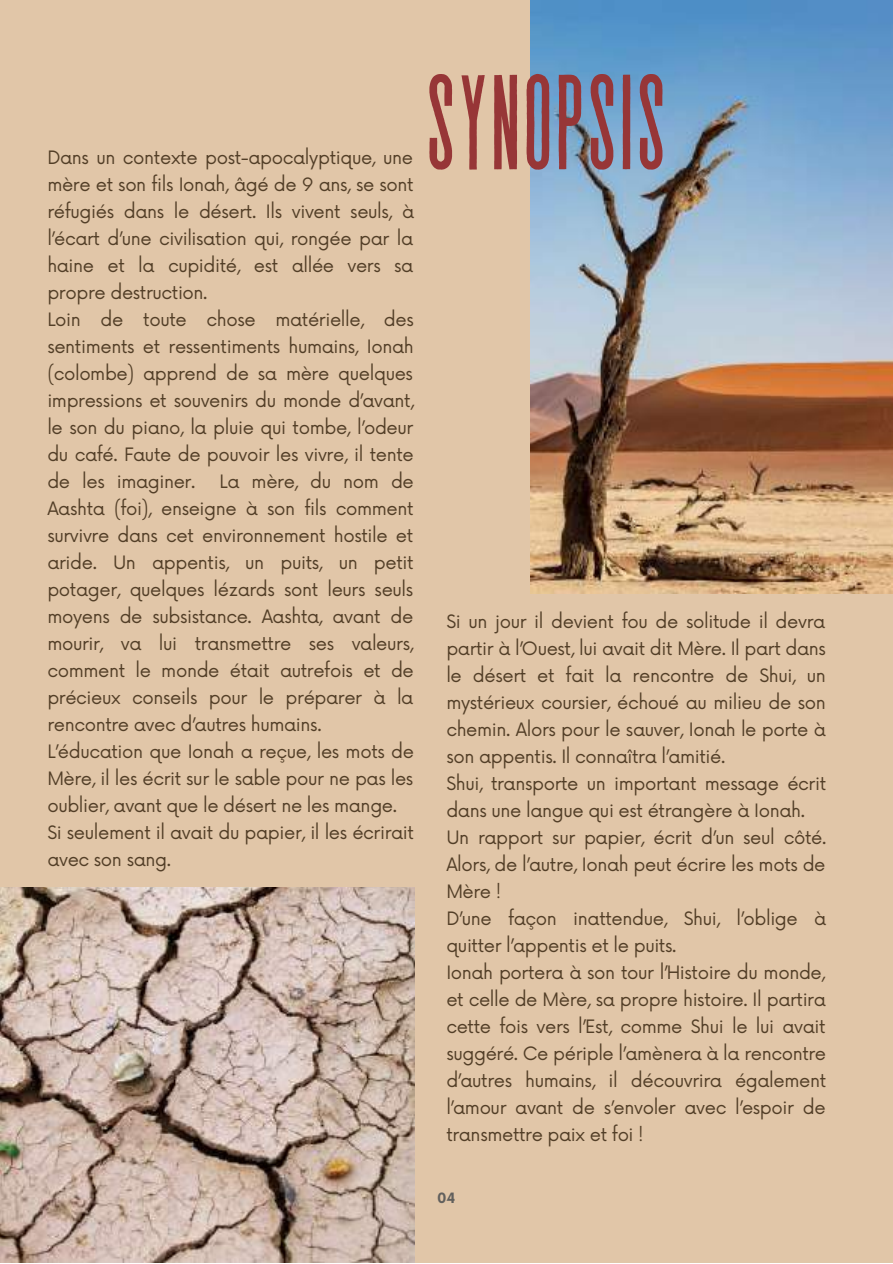
<style>
.page{position:relative;width:893px;height:1264px;background:#fff}
.page>*{position:absolute;margin:0;border:0;box-sizing:border-box;transform-origin:0 0}
.t1{font:134.85px "Revive 80 Tall";color:#973637}
.t2{font:18px/27px "Now";letter-spacing:-.02em;color:#523e27}
.t3{font:700 13.8px "Now";color:#62605d}
</style>
<div class="page">
<div style="left:0;top:0;width:892px;height:1262px;background:#e1c6a8"></div>
<img style="left:0;top:887px;width:414px;height:375px">
<img style="left:530px;top:0;width:362px;height:593px">
<p class="t2" style="left:47px;top:145px;width:367px">Dans un contexte post-apocalyptique, une</p>
<p class="t2" style="left:47px;top:172px;width:368px">mère et son fils Ionah, âgé de 9 ans, se sont réfugiés dans le désert. Ils vivent seuls, à l’écart d’une civilisation qui, rongée par la haine et la cupidité, est allée vers sa propre destruction.<br>Loin de toute chose matérielle, des sentiments et ressentiments humains, Ionah (colombe) apprend de sa mère quelques impressions et souvenirs du monde d’avant, le son du piano, la pluie qui tombe, l’odeur du café. Faute de pouvoir les vivre, il tente de les imaginer.</p>
<p class="t2" style="left:47px;top:469px;width:368px;text-indent:172px">La mère, du nom de Aashta (foi), enseigne à son fils comment survivre dans cet environnement hostile et aride. Un appentis, un puits, un petit potager, quelques lézards sont leurs seuls moyens de subsistance. Aashta, avant de mourir, va lui transmettre ses valeurs, comment le monde était autrefois et de précieux conseils pour le préparer à la rencontre avec d’autres humains.<br>L’éducation que Ionah a reçue, les mots de Mère, il les écrit sur le sable pour ne pas les oublier, avant que le désert ne les mange.<br>Si seulement il avait du papier, il les écrirait avec son sang.</p>
<h1 class="t1" style="left:424px;top:53px;width:244px">SYNOPSIS</h1>
<p class="t2" style="left:446px;top:609px;width:381px">Si un jour il devient fou de solitude il devra partir à l’Ouest, lui avait dit Mère. Il part dans le désert et fait la rencontre de Shui, un mystérieux coursier, échoué au milieu de son chemin. Alors pour le sauver, Ionah le porte à son appentis. Il connaîtra l’amitié.<br>Shui, transporte un important message écrit dans une langue qui est étrangère à Ionah.<br>Un rapport sur papier, écrit d’un seul côté.<br>Alors, de l’autre, Ionah peut écrire les mots de Mère !<br>D’une façon inattendue, Shui, l’oblige à quitter l’appentis et le puits.<br>Ionah portera à son tour l’Histoire du monde, et celle de Mère, sa propre histoire. Il partira cette fois vers l’Est, comme Shui le lui avait suggéré. Ce périple l’amènera à la rencontre d’autres humains, il découvrira également l’amour avant de s’envoler avec l’espoir de transmettre paix et foi !</p>
<p class="t3" style="left:437px;top:1190px;width:20px">04</p>
</div>
